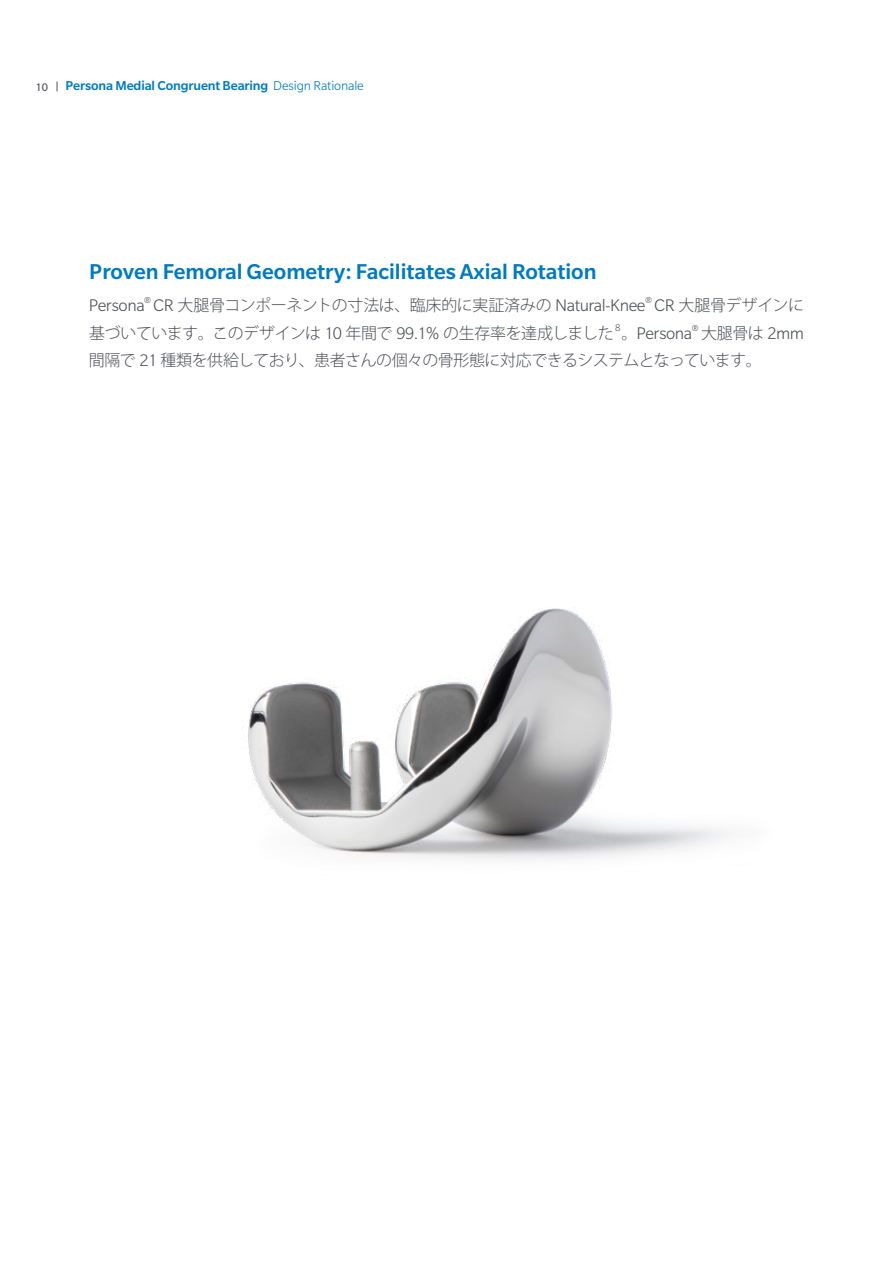
<style>
.page{position:relative;width:893px;height:1263px;background:#fff}
.page>*{position:absolute;margin:0;border:0;box-sizing:border-box;transform-origin:0 0}
.t1{font:500 23.4px "Slate Pro";color:#007bbf}
.t2{font:300 18.3px "Slate Pro";letter-spacing:-.025em;color:#4e5059}
.t3{font:300 15.9px/27.9px "Koz Go Pro";letter-spacing:-.03em;color:#4e5059}
.t4{font:500 14.1px "Slate Pro";letter-spacing:-.01em;color:#007bbf}
.t5{font:300 10.65px "Slate Pro";color:#4e5059}
.s1{font-weight:400;font-size:12px;color:#4e5059}
.s2{font-weight:300}
.s3{font-family:"Slate Pro";font-size:18.3px}
.s4{font-family:"Koz Go Pro";font-size:15.9px}
</style>
<div class="page">
<img style="left:248px;top:608px;width:480px;height:253px">
<p class="t4" style="left:35px;top:78px;width:330px"><span class="s1">10</span> Persona Medial Congruent Bearing <span class="s2">Design Rationale</span></p>
<h1 class="t1" style="left:89px;top:258px;width:509px">Proven Femoral Geometry: Facilitates Axial Rotation</h1>
<p class="t3" style="left:89px;top:291px;width:717px"><span class="s3">Persona</span><sup>®</sup> <span class="s3">CR</span> 大腿骨コンポーネントの寸法は、臨床的に実証済みの <span class="s3">Natural-Knee</span><sup>®</sup> <span class="s3">CR</span> 大腿骨デザインに基づいています。このデザインは <span class="s3">10</span> 年間で <span class="s3">99.1%</span> の生存率を達成しました</p>
<p class="t5" style="left:615px;top:322px;width:7px">8</p>
<p class="t2" style="left:622px;top:323px;width:184px"><span class="s4">。</span>Persona<sup>®</sup> <span class="s4">大腿骨は</span> 2mm</p>
<p class="t3" style="left:89px;top:347px;width:674px">間隔で <span class="s3">21</span> 種類を供給しており、患者さんの個々の骨形態に対応できるシステムとなっています。</p>
</div>
